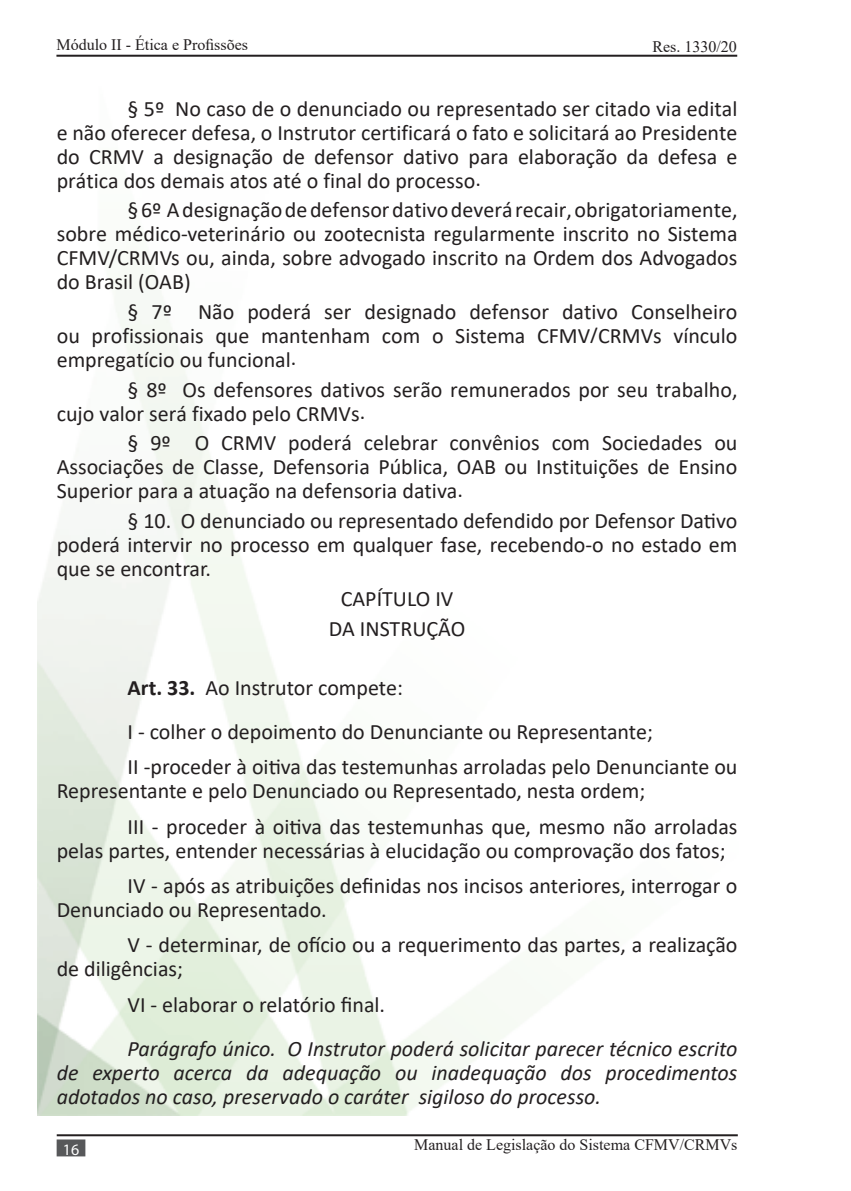
<style>
.page{position:relative;width:851px;height:1191px;background:#fff}
.page>*{position:absolute;margin:0;border:0;box-sizing:border-box;transform-origin:0 0}
.t1{font:22px/24px "Calibri";color:#231f20;text-align:justify}
.t2{font:italic 22px/24px "Calibri";color:#231f20;text-align:justify}
.t3{font:16px "Times New Roman";color:#231f20}
.t4{font:16px "Myriad Pro";color:#fff}
.s1{font-weight:700}
</style>
<div class="page">
<hr style="left:57px;top:1134px;width:680px;height:2px;background:#231f20">
<div style="left:57px;top:1139px;width:28px;height:17px;background:#57585a;border:2px solid #57585a"></div>
<hr style="left:56px;top:55px;width:681px;height:2px;background:#231f20">
<p class="t3" style="left:56px;top:34px;width:193px">Módulo II - Ética e Profissões</p>
<p class="t3" style="left:652px;top:35px;width:86px">Res. 1330/20</p>
<p class="t1" style="left:57px;top:96px;width:682px;text-indent:71px">§ 5º No caso de o denunciado ou representado ser citado via edital e não oferecer defesa, o Instrutor certificará o fato e solicitará ao Presidente do CRMV a designação de defensor dativo para elaboração da defesa e prática dos demais atos até o final do processo.</p>
<p class="t1" style="left:57px;top:197px;width:682px;text-indent:71px">§ 6º A designação de defensor dativo deverá recair, obrigatoriamente, sobre médico-veterinário ou zootecnista regularmente inscrito no Sistema CFMV/CRMVs ou, ainda, sobre advogado inscrito na Ordem dos Advogados do Brasil (OAB)</p>
<p class="t1" style="left:57px;top:299px;width:682px;text-indent:71px">§ 7º Não poderá ser designado defensor dativo Conselheiro ou profissionais que mantenham com o Sistema CFMV/CRMVs vínculo empregatício ou funcional.</p>
<p class="t1" style="left:57px;top:377px;width:682px;text-indent:71px">§ 8º Os defensores dativos serão remunerados por seu trabalho, cujo valor será fixado pelo CRMVs.</p>
<p class="t1" style="left:57px;top:430px;width:682px;text-indent:71px">§ 9º O CRMV poderá celebrar convênios com Sociedades ou Associações de Classe, Defensoria Pública, OAB ou Instituições de Ensino Superior para a atuação na defensoria dativa.</p>
<p class="t1" style="left:57px;top:508px;width:682px;text-indent:71px">§ 10. O denunciado ou representado defendido por Defensor Dativo poderá intervir no processo em qualquer fase, recebendo-o no estado em que se encontrar.</p>
<p class="t1" style="left:341px;top:586px;width:114px">CAPÍTULO IV</p>
<p class="t1" style="left:329px;top:615px;width:138px">DA INSTRUÇÃO</p>
<p class="t1" style="left:127px;top:675px;width:277px"><span class="s1">Art. 33.</span> Ao Instrutor compete:</p>
<p class="t1" style="left:127px;top:719px;width:527px">I - colher o depoimento do Denunciante ou Representante;</p>
<p class="t1" style="left:57px;top:754px;width:682px;text-indent:71px">II -proceder à oitiva das testemunhas arroladas pelo Denunciante ou<br>Representante e pelo Denunciado ou Representado, nesta ordem;</p>
<p class="t1" style="left:57px;top:813px;width:682px;text-indent:71px">III - proceder à oitiva das testemunhas que, mesmo não arroladas pelas partes, entender necessárias à elucidação ou comprovação dos fatos;</p>
<p class="t1" style="left:57px;top:873px;width:682px;text-indent:71px">IV - após as atribuições definidas nos incisos anteriores, interrogar o<br>Denunciado ou Representado.</p>
<p class="t1" style="left:57px;top:932px;width:682px;text-indent:71px">V - determinar, de ofício ou a requerimento das partes, a realização de diligências;</p>
<p class="t1" style="left:127px;top:991px;width:259px">VI - elaborar o relatório final.</p>
<p class="t2" style="left:57px;top:1035px;width:682px;text-indent:71px">Parágrafo único. O Instrutor poderá solicitar parecer técnico escrito de experto acerca da adequação ou inadequação dos procedimentos adotados no caso, preservado o caráter sigiloso do processo.</p>
<p class="t4" style="left:63px;top:1139px;width:18px">16</p>
<p class="t3" style="left:414px;top:1133px;width:325px">Manual de Legislação do Sistema CFMV/CRMVs</p>
</div>
